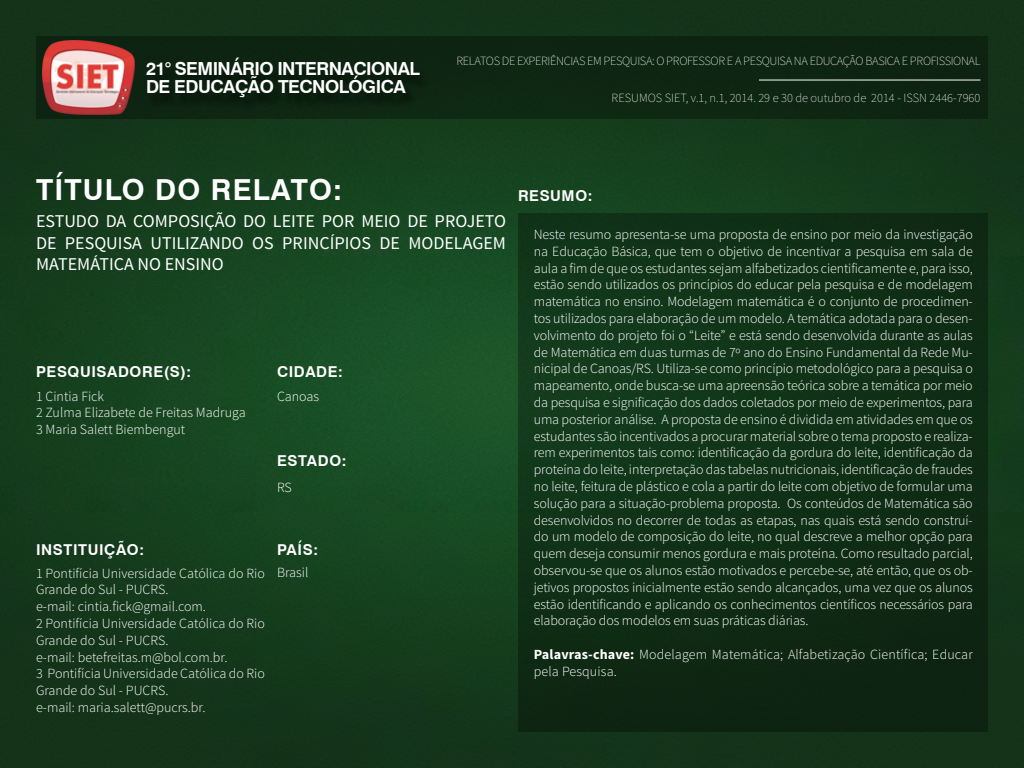
<style>
.page{position:relative;width:1024px;height:768px;background:#fff}
.page>*{position:absolute;margin:0;border:0;box-sizing:border-box;transform-origin:0 0}
.t1{font:700 29px "Swiss 721 BT";letter-spacing:.04em;color:#fff}
.t2{font:18px/21.6px "Source Sans Pro";color:#fff;text-align:justify}
.t3{font:700 18px/18px "Swiss 721 BT";letter-spacing:-.03em;color:#fff}
.t4{font:700 15px "Swiss 721 BT";letter-spacing:.04em;color:#fff}
.t5{font:300 14px/16.8px "Source Sans Pro";color:#fff}
.t6{font:200 12.5px "Source Sans Pro";letter-spacing:-.03em;color:#fff}
.t7{font:200 12.5px "Source Sans Pro";color:#fff}
.s1{font-weight:700}
</style>
<div class="page">
<img style="left:0;top:0;width:1024px;height:768px">
<div style="left:36px;top:36px;width:952px;height:82px;background:#0e2512"></div>
<hr style="left:759px;top:80px;width:221px;height:1px;background:#fff">
<div style="left:518px;top:213px;width:470px;height:519px;background:#0f2f16"></div>
<img style="left:42px;top:40px;width:93px;height:74px">
<div style="left:147px;top:62px;width:284px;height:50px;background:#0c200f"></div>
<p class="t3" style="left:146px;top:59px;width:275px">21° SEMINÁRIO INTERNACIONAL<br>DE EDUCAÇÃO TECNOLÓGICA</p>
<h1 class="t1" style="left:36px;top:170px;width:308px">TÍTULO DO RELATO:</h1>
<p class="t6" style="left:456px;top:54px;width:525px">RELATOS DE EXPERIÊNCIAS EM PESQUISA: O PROFESSOR E A PESQUISA NA EDUCAÇÃO BASICA E PROFISSIONAL</p>
<p class="t7" style="left:612px;top:90px;width:370px">RESUMOS SIET, v.1, n.1, 2014. 29 e 30 de outubro de 2014 - ISSN 2446-7960</p>
<p class="t4" style="left:518px;top:185px;width:76px">RESUMO:</p>
<p class="t2" style="left:36px;top:211px;width:472px">ESTUDO DA COMPOSIÇÃO DO LEITE POR MEIO DE PROJETO DE PESQUISA UTILIZANDO OS PRINCÍPIOS DE MODELAGEM MATEMÁTICA NO ENSINO</p>
<p class="t4" style="left:36px;top:362px;width:157px">PESQUISADORE(S):</p>
<p class="t4" style="left:277px;top:362px;width:67px">CIDADE:</p>
<p class="t5" style="left:36px;top:388px;width:211px">1 Cintia Fick<br>2 Zulma Elizabete de Freitas Madruga<br>3 Maria Salett Biembengut</p>
<p class="t5" style="left:277px;top:388px;width:44px">Canoas</p>
<p class="t4" style="left:277px;top:451px;width:71px">ESTADO:</p>
<p class="t5" style="left:277px;top:480px;width:16px">RS</p>
<p class="t4" style="left:36px;top:539px;width:109px">INSTITUIÇÃO:</p>
<p class="t5" style="left:36px;top:565px;width:231px">1 Pontifícia Universidade Católica do Rio Grande do Sul - PUCRS.<br>e-mail: cintia.fick@gmail.com.<br>2 Pontifícia Universidade Católica do Rio Grande do Sul - PUCRS.<br>e-mail: betefreitas.m@bol.com.br.<br>3 Pontifícia Universidade Católica do Rio Grande do Sul - PUCRS.<br>e-mail: maria.salett@pucrs.br.</p>
<p class="t4" style="left:277px;top:539px;width:42px">PAÍS:</p>
<p class="t5" style="left:277px;top:565px;width:33px">Brasil</p>
<p class="t5" style="left:534px;top:226px;width:441px;text-align:justify">Neste resumo apresenta-se uma proposta de ensino por meio da investigação na Educação Básica, que tem o objetivo de incentivar a pesquisa em sala de aula a fim de que os estudantes sejam alfabetizados cientificamente e, para isso, estão sendo utilizados os princípios do educar pela pesquisa e de modelagem matemática no ensino. Modelagem matemática é o conjunto de procedimen&shy;tos utilizados para elaboração de um modelo. A temática adotada para o desen&shy;volvimento do projeto foi o “Leite” e está sendo desenvolvida durante as aulas de Matemática em duas turmas de 7º ano do Ensino Fundamental da Rede Mu&shy;nicipal de Canoas/RS. Utiliza-se como princípio metodológico para a pesquisa o mapeamento, onde busca-se uma apreensão teórica sobre a temática por meio da pesquisa e significação dos dados coletados por meio de experimentos, para uma posterior análise. A proposta de ensino é dividida em atividades em que os estudantes são incentivados a procurar material sobre o tema proposto e realiza&shy;rem experimentos tais como: identificação da gordura do leite, identificação da proteína do leite, interpretação das tabelas nutricionais, identificação de fraudes no leite, feitura de plástico e cola a partir do leite com objetivo de formular uma solução para a situação-problema proposta. Os conteúdos de Matemática são desenvolvidos no decorrer de todas as etapas, nas quais está sendo construí&shy;do um modelo de composição do leite, no qual descreve a melhor opção para quem deseja consumir menos gordura e mais proteína. Como resultado parcial, observou-se que os alunos estão motivados e percebe-se, até então, que os ob&shy;jetivos propostos inicialmente estão sendo alcançados, uma vez que os alunos estão identificando e aplicando os conhecimentos científicos necessários para elaboração dos modelos em suas práticas diárias.</p>
<p class="t5" style="left:534px;top:646px;width:440px"><span class="s1">Palavras-chave:</span> Modelagem Matemática; Alfabetização Científica; Educar pela Pesquisa.</p>
</div>
